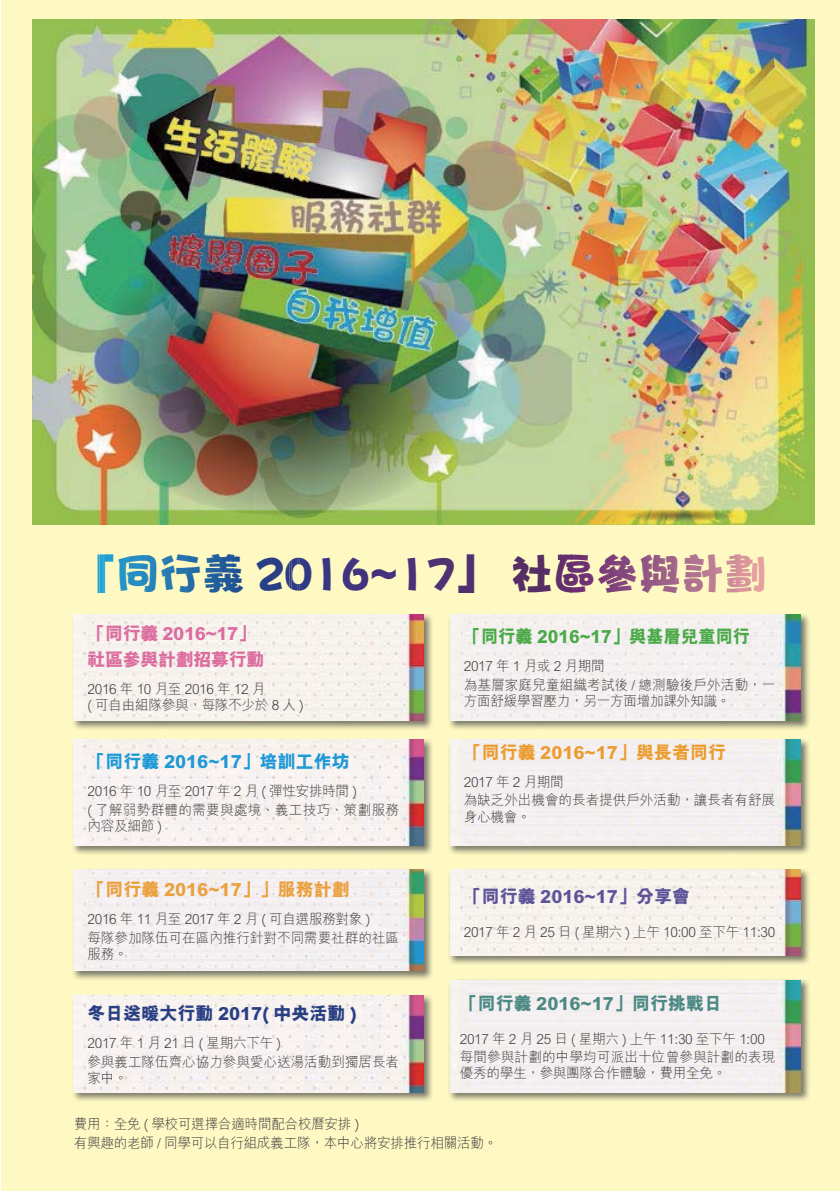
<style>
.page{position:relative;width:840px;height:1191px;background:#fff}
.page>*{position:absolute;margin:0;border:0;box-sizing:border-box;transform-origin:0 0}
.t1{font:42.6px "M Young Hei HK Xbold E Ten B5 H";color:#22a4d4}
.t2{font:18px/26px "M Hei HK Xbold E Ten B5 H";letter-spacing:-.02em;color:#dc6d9f}
.t3{font:18px "M Hei HK Xbold E Ten B5 H";color:#4baa48;scale:.96 1}
.t4{font:18px "M Hei HK Xbold E Ten B5 H";color:#1e99d6}
.t5{font:18px "M Hei HK Xbold E Ten B5 H";color:#293f83}
.t6{font:18px "M Hei HK Xbold E Ten B5 H";color:#eba03e}
.t7{font:18px "M Hei HK Xbold E Ten B5 H";color:#eb9d32}
.t8{font:18px "M Hei HK Xbold E Ten B5 H";color:#4c8985}
.t9{font:18px "M Hei HK Xbold E Ten B5 H";color:#5c5399}
.t10{font:14px/18.8px "M Hei HK Light E Ten B5 H";letter-spacing:-.02em;color:#3f3c3c}
.t11{font:14px/18.8px "M Hei HK Light E Ten B5 H";letter-spacing:.01em;color:#3f3c3c}
.t12{font:14px/18.8px "M Hei HK Light E Ten B5 H";letter-spacing:.02em;color:#3f3c3c}
.s1{color:#2395c8}
.s2{color:#277eb4}
.s3{color:#2264a0}
.s4{color:#244388}
.s5{color:#2b3c84}
.s6{color:#373782}
.s7{color:#3f3480}
.s8{color:#44317e}
.s9{color:#4b3178}
.s10{color:#4f3273}
.s11{color:#50316f}
.s12{color:#543066}
.s13{color:#5c3068}
.s14{color:#783977}
.s15{color:#8e5281}
.s16{color:#ab6e8e}
.s17{color:#ca8797}
</style>
<div class="page">
<div style="left:1px;top:0;width:838px;height:1191px;background:#fef8c3"></div>
<img style="left:33px;top:20px;width:781px;height:504px">
<img style="left:73px;top:614px;width:359px;height:115px">
<img style="left:74px;top:615px;width:350px;height:105px">
<img style="left:449px;top:614px;width:360px;height:115px">
<img style="left:450px;top:615px;width:349px;height:105px">
<img style="left:73px;top:739px;width:359px;height:115px">
<img style="left:74px;top:739px;width:350px;height:106px">
<img style="left:73px;top:995px;width:359px;height:106px">
<img style="left:74px;top:995px;width:350px;height:97px">
<img style="left:449px;top:739px;width:360px;height:115px">
<div style="left:450px;top:739px;width:349px;height:106px;background:#f4eff0"></div>
<img style="left:449px;top:979px;width:360px;height:122px">
<div style="left:450px;top:980px;width:349px;height:112px;background:#f4f0f0"></div>
<img style="left:73px;top:869px;width:359px;height:111px">
<img style="left:74px;top:870px;width:350px;height:101px">
<img style="left:449px;top:869px;width:360px;height:95px">
<img style="left:450px;top:870px;width:349px;height:85px">
<h1 class="t1" style="left:74px;top:558px;width:694px">「<span class="s1">同</span><span class="s2">行</span><span class="s3">義</span> <span class="s4">2</span><span class="s5">0</span><span class="s6">1</span><span class="s7">6</span><span class="s8">~</span><span class="s9">1</span><span class="s10">7</span><span class="s11">」</span><span class="s12">社</span><span class="s13">區</span><span class="s14">參</span><span class="s15">與</span><span class="s16">計</span><span class="s17">劃</span></h1>
<p class="t2" style="left:87px;top:622px;width:178px">「同行義 2016~17」社區參與計劃招募行動</p>
<p class="t10" style="left:87px;top:682px;width:217px;line-height:16px">2016 年 10 月至 2016 年 12 月<br>( 可自由組隊參與，每隊不少於 8 人 )</p>
<p class="t4" style="left:87px;top:754px;width:264px">「同行義 2016~17」培訓工作坊</p>
<p class="t12" style="left:87px;top:783px;width:313px">2016 年 10 月至 2017 年 2 月 ( 彈性安排時間 )<br>( 了解弱勢群體的需要與處境、義工技巧、策劃服務</p>
<p class="t10" style="left:87px;top:818px;width:76px">內容及細節 )</p>
<p class="t3" style="left:463px;top:629px;width:300px">「同行義 2016~17」與基層兒童同行</p>
<p class="t11" style="left:463px;top:658px;width:313px">2017 年 1 月或 2 月期間<br>為基層家庭兒童組織考試後 / 總測驗後戶外活動，一</p>
<p class="t10" style="left:463px;top:693px;width:268px">方面舒緩學習壓力，另一方面增加課外知識。</p>
<p class="t7" style="left:463px;top:745px;width:264px">「同行義 2016~17」與長者同行</p>
<p class="t10" style="left:463px;top:774px;width:313px">2017 年 2 月期間<br>為缺乏外出機會的長者提供戶外活動，讓長者有舒展</p>
<p class="t10" style="left:463px;top:808px;width:68px">身心機會。</p>
<p class="t6" style="left:87px;top:882px;width:264px">「同行義 2016~17」」服務計劃</p>
<p class="t10" style="left:87px;top:911px;width:313px">2016 年 11 月至 2017 年 2 月 ( 可自選服務對象 )<br>每隊參加隊伍可在區內推行針對不同需要社群的社區</p>
<p class="t10" style="left:87px;top:946px;width:42px">服務。</p>
<p class="t5" style="left:87px;top:1006px;width:270px">冬日送暖大行動 2017( 中央活動 )</p>
<p class="t10" style="left:87px;top:1035px;width:313px">2017 年 1 月 21 日 ( 星期六下午 )<br>參與義工隊伍齊心協力參與愛心送湯活動到獨居長者</p>
<p class="t10" style="left:87px;top:1069px;width:42px">家中。</p>
<p class="t9" style="left:463px;top:889px;width:228px">「同行義 2016~17」分享會</p>
<p class="t10" style="left:463px;top:923px;width:313px">2017 年 2 月 25 日 ( 星期六 ) 上午 10:00 至下午 11:30</p>
<p class="t8" style="left:459px;top:996px;width:264px">「同行義 2016~17」同行挑戰日</p>
<p class="t11" style="left:459px;top:1030px;width:317px">2017 年 2 月 25 日 ( 星期六 ) 上午 11:30 至下午 1:00每間參與計劃的中學均可派出十位曾參與計劃的表現</p>
<p class="t10" style="left:459px;top:1065px;width:268px">優秀的學生，參與團隊合作體驗，費用全免。</p>
<p class="t10" style="left:74px;top:1116px;width:425px">費用：全免 ( 學校可選擇合適時間配合校曆安排 )<br>有興趣的老師 / 同學可以自行組成義工隊，本中心將安排推行相關活動。</p>
</div>
